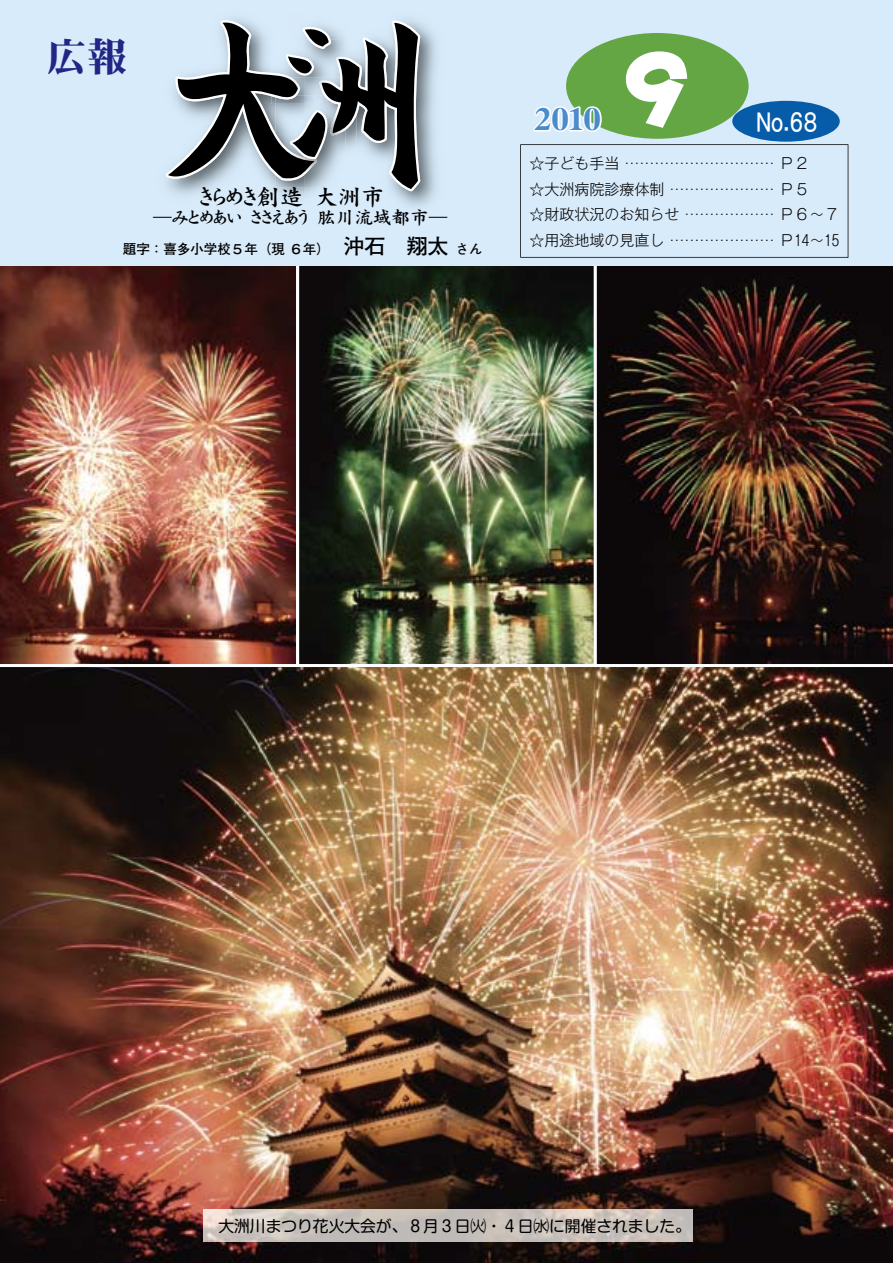
<style>
.page{position:relative;width:893px;height:1263px;background:#fff}
.page>*{position:absolute;margin:0;border:0;box-sizing:border-box;transform-origin:0 0}
.t1{font:106.2px "DFPOP1 Std W12";color:#fff}
.t2{font:40.2px "DFHS Mincho Std W9";color:#232584}
.t3{font:30.15px "DF Lei Ga So Std W9";color:#4a8bcb}
.t4{font:28.05px "DF Gothic P Std W5";color:#fff;scale:.88 1}
.t5{font:23.25px "DF Kai Sho Std W7";letter-spacing:-.22em;color:#000}
.t6{font:700 21px "Futo Go B101 Pr 5";color:#000}
.t7{font:18.6px "DF Kai Sho Std W7";letter-spacing:-.255em;color:#000}
.t8{font:15.75px "Shin M Go Pro";color:#000}
.t9{font:300 15px/25.5px "Gothic MB101 Pro";color:#000}
.t10{font:700 13.5px "Futo Go B101 Pr 5";color:#000}
</style>
<div class="page">
<img style="left:0;top:667px;width:893px;height:596px">
<img style="left:0;top:266px;width:296px;height:398px">
<img style="left:299px;top:266px;width:295px;height:398px">
<img style="left:596px;top:266px;width:297px;height:398px">
<div style="left:0;top:0;width:893px;height:266px;background:#d8ebfa"></div>
<svg style="left:520px;top:144px;width:328px;height:114px"></svg>
<img style="left:305px;top:24px;width:131px;height:183px">
<svg style="left:166px;top:20px;width:254px;height:171px"></svg>
<div style="left:566px;top:33px;width:183px;height:106px;background:#64a644;border-radius:50%"></div>
<svg style="left:533px;top:106px;width:69px;height:26px"></svg>
<div style="left:732px;top:101px;width:108px;height:41px;background:#065ca8;border-radius:50%"></div>
<img style="left:203px;top:1209px;width:489px;height:33px">
<h2 class="t2" style="left:46px;top:34px;width:82px">広報</h2>
<h3 class="t5" style="left:315px;top:184px;width:71px">大洲市</h3>
<h3 class="t5" style="left:195px;top:184px;width:133px">きらめき創造　</h3>
<p class="t7" style="left:153px;top:208px;width:296px">―みとめあいささえあう肱川流域都市―</p>
<p class="t7" style="left:308px;top:208px;width:20px">　</p>
<h3 class="t6" style="left:343px;top:229px;width:106px">沖石　翔太</h3>
<p class="t10" style="left:123px;top:238px;width:222px">題字：喜多小学校５年（現６年）　</p>
<p class="t10" style="left:455px;top:238px;width:28px">さん</p>
<h3 class="t3" style="left:527px;top:103px;width:81px">２０１０</h3>
<h1 class="t1" style="left:618px;top:32px;width:78px">9</h1>
<h3 class="t4" style="left:756px;top:105px;width:71px">No.68</h3>
<p class="t9" style="left:529px;top:148px;width:311px">☆子ども手当 ………………………… Ｐ２<br>☆大洲病院診療体制 ………………… Ｐ５<br>☆財政状況のお知らせ ……………… Ｐ６~７☆用途地域の見直し ………………… Ｐ14~15</p>
<p class="t8" style="left:218px;top:1213px;width:474px">大洲川まつり花火大会が、８月３日㈫・４日㈬に開催されました。</p>
</div>
